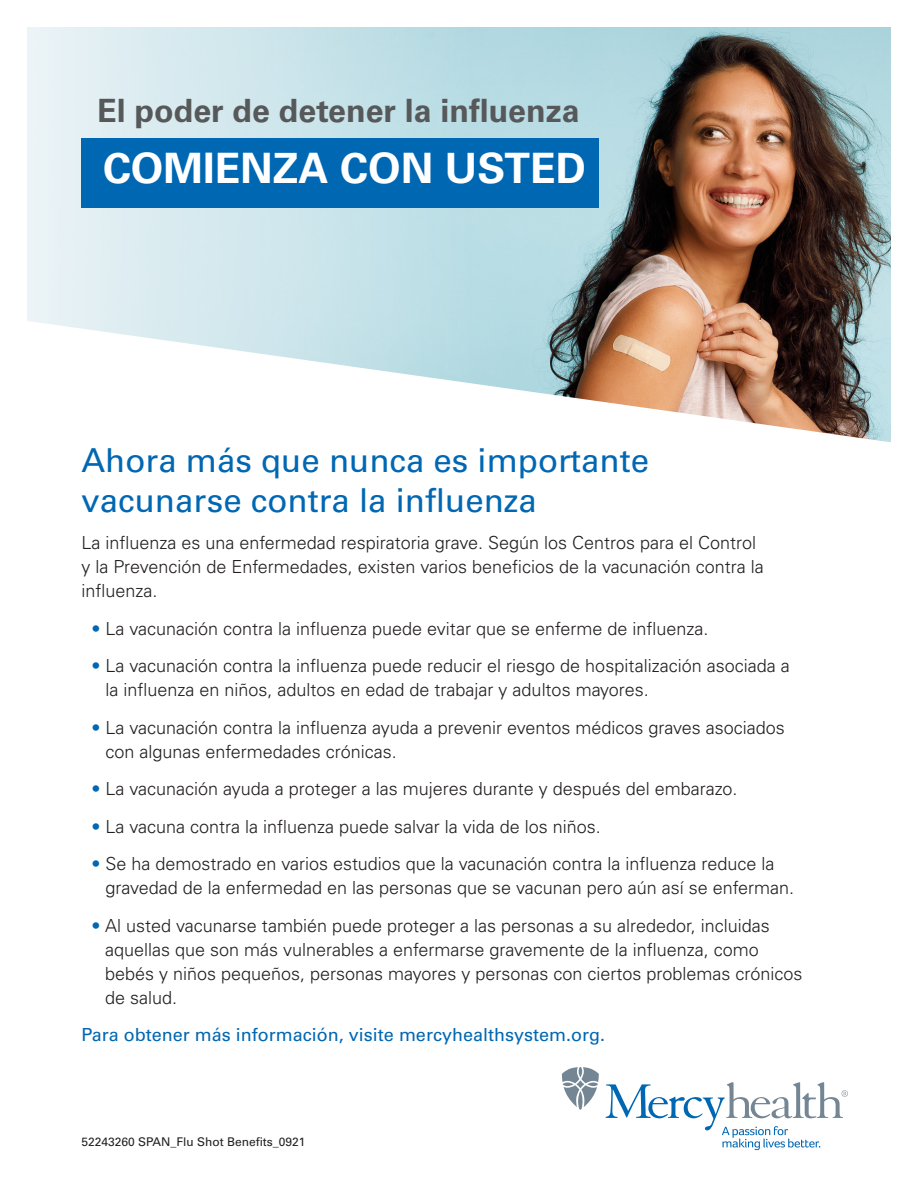
<style>
.page{position:relative;width:918px;height:1188px;background:#fff}
.page>*{position:absolute;margin:0;border:0;box-sizing:border-box;transform-origin:0 0}
.t1{font:700 41.85px "Univers LT Std";color:#fff}
.t2{font:33px/39.6px "Univers LT Std";color:#0067b3}
.t3{font:700 32.1px "Univers LT Std";color:#57585a}
.t4{font:300 18px/24px "Univers LT Std";color:#231f20}
.t5{font:18px "Univers LT Std";color:#0067b3}
.t6{font:12px "Univers LT Std";color:#231f20}
.s1{color:#0067b3}
</style>
<div class="page">
<img style="left:27px;top:27px;width:864px;height:290px">
<svg style="left:562px;top:1067px;width:37px;height:43px"></svg>
<svg style="left:606px;top:1082px;width:242px;height:68px"></svg>
<svg style="left:27px;top:317px;width:864px;height:126px"></svg>
<div style="left:81px;top:138px;width:518px;height:70px;background:#0067b3"></div>
<p class="t3" style="left:97px;top:92px;width:484px">El poder de detener la influenza</p>
<p class="t1" style="left:103px;top:144px;width:484px">COMIENZA CON USTED</p>
<p class="t2" style="left:81px;top:441px;width:569px">Ahora más que nunca es importante vacunarse contra la influenza</p>
<p class="t4" style="left:81px;top:531px;width:684px">La influenza es una enfermedad respiratoria grave. Según los Centros para el Control y la Prevención de Enfermedades, existen varios beneficios de la vacunación contra la influenza.</p>
<p class="t4" style="left:91px;top:616px;width:619px"><span class="s1">•</span> La vacunación contra la influenza puede evitar que se enferme de influenza.</p>
<p class="t4" style="left:105px;top:654px;width:686px;text-indent:-14px"><span class="s1">•</span> La vacunación contra la influenza puede reducir el riesgo de hospitalización asociada a la influenza en niños, adultos en edad de trabajar y adultos mayores.</p>
<p class="t4" style="left:105px;top:715px;width:681px;text-indent:-14px"><span class="s1">•</span> La vacunación contra la influenza ayuda a prevenir eventos médicos graves asociados con algunas enfermedades crónicas.</p>
<p class="t4" style="left:91px;top:777px;width:648px"><span class="s1">•</span> La vacunación ayuda a proteger a las mujeres durante y después del embarazo.</p>
<p class="t4" style="left:91px;top:814px;width:511px"><span class="s1">•</span> La vacuna contra la influenza puede salvar la vida de los niños.</p>
<p class="t4" style="left:105px;top:852px;width:690px;text-indent:-14px"><span class="s1">•</span> Se ha demostrado en varios estudios que la vacunación contra la influenza reduce la gravedad de la enfermedad en las personas que se vacunan pero aún así se enferman.</p>
<p class="t4" style="left:105px;top:913px;width:699px;text-indent:-14px"><span class="s1">•</span> Al usted vacunarse también puede proteger a las personas a su alrededor, incluidas aquellas que son más vulnerables a enfermarse gravemente de la influenza, como bebés y niños pequeños, personas mayores y personas con ciertos problemas crónicos de salud.</p>
<p class="t5" style="left:81px;top:1024px;width:525px">Para obtener más información, visite mercyhealthsystem.org.</p>
<p class="t6" style="left:81px;top:1134px;width:225px">52243260 SPAN_Flu Shot Benefits_0921</p>
</div>
